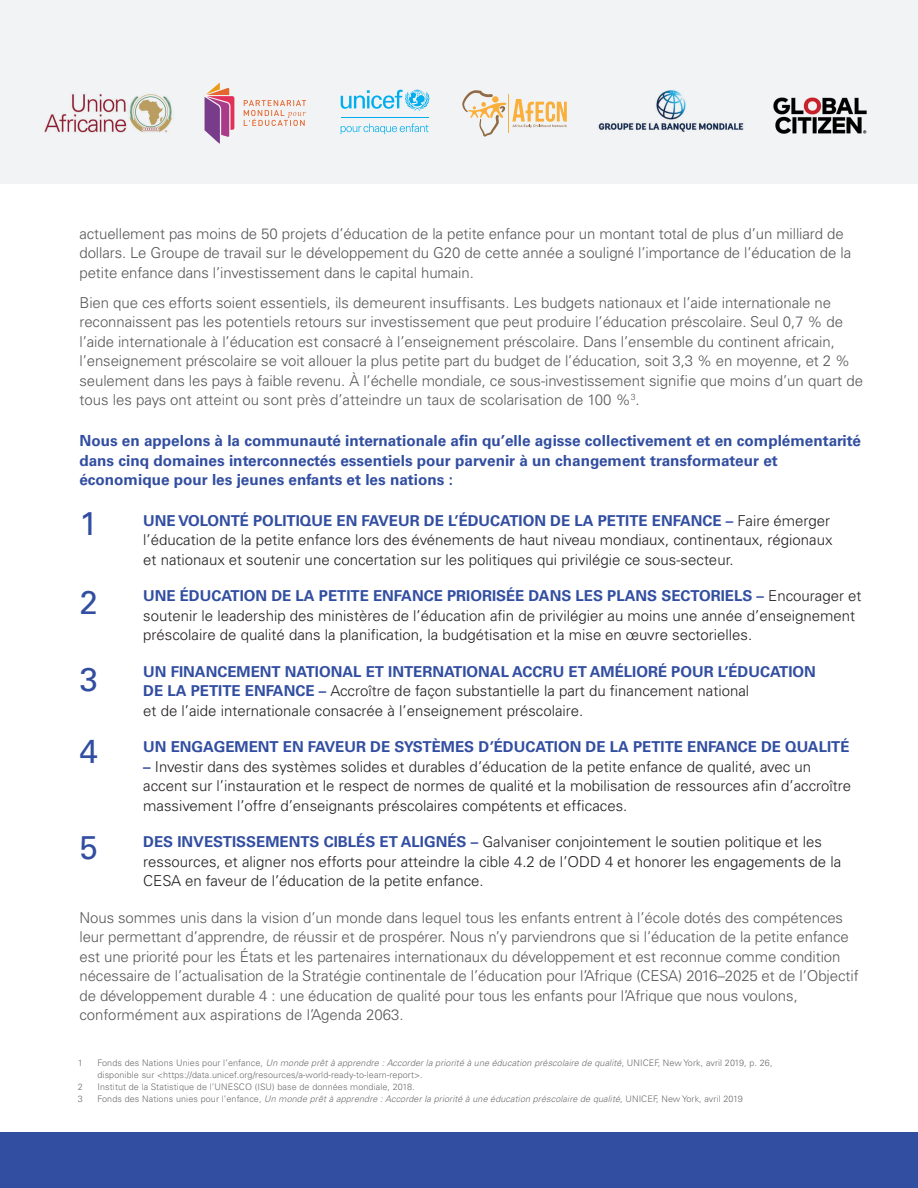
<style>
.page{position:relative;width:918px;height:1188px;background:#fff}
.page>*{position:absolute;margin:0;border:0;box-sizing:border-box;transform-origin:0 0}
.Finding_OK{font:33px "Univers LT Pro 55 Roman";color:#324ea1}
.Heading_2{font:700 15.3px/19.5px "Univers LT Pro 65";color:#324ea1}
.t1{font:300 15px/19.5px "Univers LT Pro 45";color:#231f20}
.Body_Text{font:300 15px/19.5px "Univers LT Pro 45";letter-spacing:-.005em;color:#57585a}
.Normal__Web{font:300 15px/19.5px "Univers LT Pro 45";letter-spacing:-.005em;color:#57585a}
.t2{font:700 15px "Univers LT Pro 65";color:#324ea1}
.t3{font:italic 300 9px "Univers LT Pro 45";letter-spacing:.01em;color:#6c6d70}
.t4{font:300 9px "Univers LT Pro 45";letter-spacing:.01em;color:#6c6d70}
.s1{font-family:"Univers LT Pro 65";font-weight:700;color:#324ea1}
.s2{font-style:normal}
</style>
<div class="page">
<div style="left:0;top:1132px;width:918px;height:56px;background:#324ea1"></div>
<div style="left:0;top:0;width:918px;height:184px;background:#f2f3f4"></div>
<svg style="left:204px;top:82px;width:31px;height:62px"></svg>
<svg style="left:244px;top:100px;width:62px;height:26px"></svg>
<img style="left:773px;top:97px;width:94px;height:37px">
<img style="left:598px;top:90px;width:146px;height:42px">
<svg style="left:462px;top:90px;width:105px;height:47px"></svg>
<img style="left:44px;top:94px;width:128px;height:39px">
<svg style="left:341px;top:90px;width:88px;height:21px"></svg>
<hr style="left:341px;top:117px;width:88px;height:1px;background:#00aeef">
<svg style="left:341px;top:124px;width:88px;height:10px"></svg>
<p class="Body_Text" style="left:79px;top:224px;width:773px">actuellement pas moins de 50 projets d’éducation de la petite enfance pour un montant total de plus d’un milliard de dollars. Le Groupe de travail sur le développement du G20 de cette année a souligné l’importance de l’éducation de la petite enfance dans l’investissement dans le capital humain.</p>
<p class="Body_Text" style="left:79px;top:293px;width:785px">Bien que ces efforts soient essentiels, ils demeurent insuffisants. Les budgets nationaux et l’aide internationale ne reconnaissent pas les potentiels retours sur investissement que peut produire l’éducation préscolaire. Seul 0,7 % de l’aide internationale à l’éducation est consacré à l’enseignement préscolaire. Dans l’ensemble du continent africain, l’enseignement préscolaire se voit allouer la plus petite part du budget de l’éducation, soit 3,3 % en moyenne, et 2 % seulement dans les pays à faible revenu. À l’échelle mondiale, ce sous-investissement signifie que moins d’un quart de tous les pays ont atteint ou sont près d’atteindre un taux de scolarisation de 100 %<sup>3</sup>.</p>
<p class="Heading_2" style="left:79px;top:431px;width:783px">Nous en appelons à la communauté internationale afin qu’elle agisse collectivement et en complémentarité dans cinq domaines interconnectés essentiels pour parvenir à un changement transformateur et économique pour les jeunes enfants et les nations :</p>
<p class="t1" style="left:143px;top:511px;width:691px"><span class="s1">UNE VOLONTÉ POLITIQUE EN FAVEUR DE L’ÉDUCATION DE LA PETITE ENFANCE –</span> Faire émerger l’éducation de la petite enfance lors des événements de haut niveau mondiaux, continentaux, régionaux et nationaux et soutenir une concertation sur les politiques qui privilégie ce sous-secteur.</p>
<p class="t1" style="left:143px;top:586px;width:720px"><span class="s1">UNE ÉDUCATION DE LA PETITE ENFANCE PRIORISÉE DANS LES PLANS SECTORIELS –</span> Encourager et soutenir le leadership des ministères de l’éducation afin de privilégier au moins une année d’enseignement préscolaire de qualité dans la planification, la budgétisation et la mise en œuvre sectorielles.</p>
<p class="t1" style="left:143px;top:662px;width:674px"><span class="s1">UN FINANCEMENT NATIONAL ET INTERNATIONAL ACCRU ET AMÉLIORÉ POUR L’ÉDUCATION<br>DE LA PETITE ENFANCE –</span> Accroître de façon substantielle la part du financement national<br>et de l’aide internationale consacrée à l’enseignement préscolaire.</p>
<p class="t2" style="left:143px;top:738px;width:708px">UN ENGAGEMENT EN FAVEUR DE SYSTÈMES D’ÉDUCATION DE LA PETITE ENFANCE DE QUALITÉ</p>
<p class="t1" style="left:143px;top:757px;width:710px"><span class="s1">–</span> Investir dans des systèmes solides et durables d’éducation de la petite enfance de qualité, avec un accent sur l’instauration et le respect de normes de qualité et la mobilisation de ressources afin d’accroître massivement l’offre d’enseignants préscolaires compétents et efficaces.</p>
<p class="t1" style="left:143px;top:832px;width:699px"><span class="s1">DES INVESTISSEMENTS CIBLÉS ET ALIGNÉS –</span> Galvaniser conjointement le soutien politique et les ressources, et aligner nos efforts pour atteindre la cible 4.2 de l’ODD 4 et honorer les engagements de la<br>CESA en faveur de l’éducation de la petite enfance.</p>
<p class="Normal__Web" style="left:79px;top:908px;width:781px">Nous sommes unis dans la vision d’un monde dans lequel tous les enfants entrent à l’école dotés des compétences leur permettant d’apprendre, de réussir et de prospérer. Nous n’y parviendrons que si l’éducation de la petite enfance est une priorité pour les États et les partenaires internationaux du développement et est reconnue comme condition nécessaire de l’actualisation de la Stratégie continentale de l’éducation pour l’Afrique (CESA) 2016–2025 et de l’Objectif de développement durable 4 : une éducation de qualité pour tous les enfants pour l’Afrique que nous voulons, conformément aux aspirations de l’Agenda 2063.</p>
<p class="Finding_OK" style="left:79px;top:504px;width:20px">1</p>
<p class="Finding_OK" style="left:79px;top:582px;width:20px">2</p>
<p class="Finding_OK" style="left:79px;top:659px;width:20px">3</p>
<p class="Finding_OK" style="left:79px;top:732px;width:20px">4</p>
<p class="Finding_OK" style="left:79px;top:827px;width:20px">5</p>
<p class="t4" style="left:78px;top:1058px;width:7px">1</p>
<p class="t3" style="left:97px;top:1058px;width:677px"><span class="s2">Fonds des Nations Unies pour l’enfance,</span> Un monde prêt à apprendre : Accorder la priorité à une éducation préscolaire de qualité<span class="s2">, UNICEF, New York, avril 2019, p. 26,</span></p>
<p class="t4" style="left:97px;top:1070px;width:327px">disponible sur &lt;https://data.unicef.org/resources/a-world-ready-to-learn-report&gt;.</p>
<p class="t4" style="left:78px;top:1082px;width:7px">2</p>
<p class="t4" style="left:97px;top:1082px;width:319px">Institut de la Statistique de l’UNESCO (ISU) base de données mondiale, 2018.</p>
<p class="t4" style="left:78px;top:1094px;width:7px">3</p>
<p class="t3" style="left:97px;top:1094px;width:647px"><span class="s2">Fonds des Nations unies pour l’enfance,</span> Un monde prêt à apprendre : Accorder la priorité à une éducation préscolaire de qualité<span class="s2">, UNICEF, New York, avril 2019</span></p>
</div>
